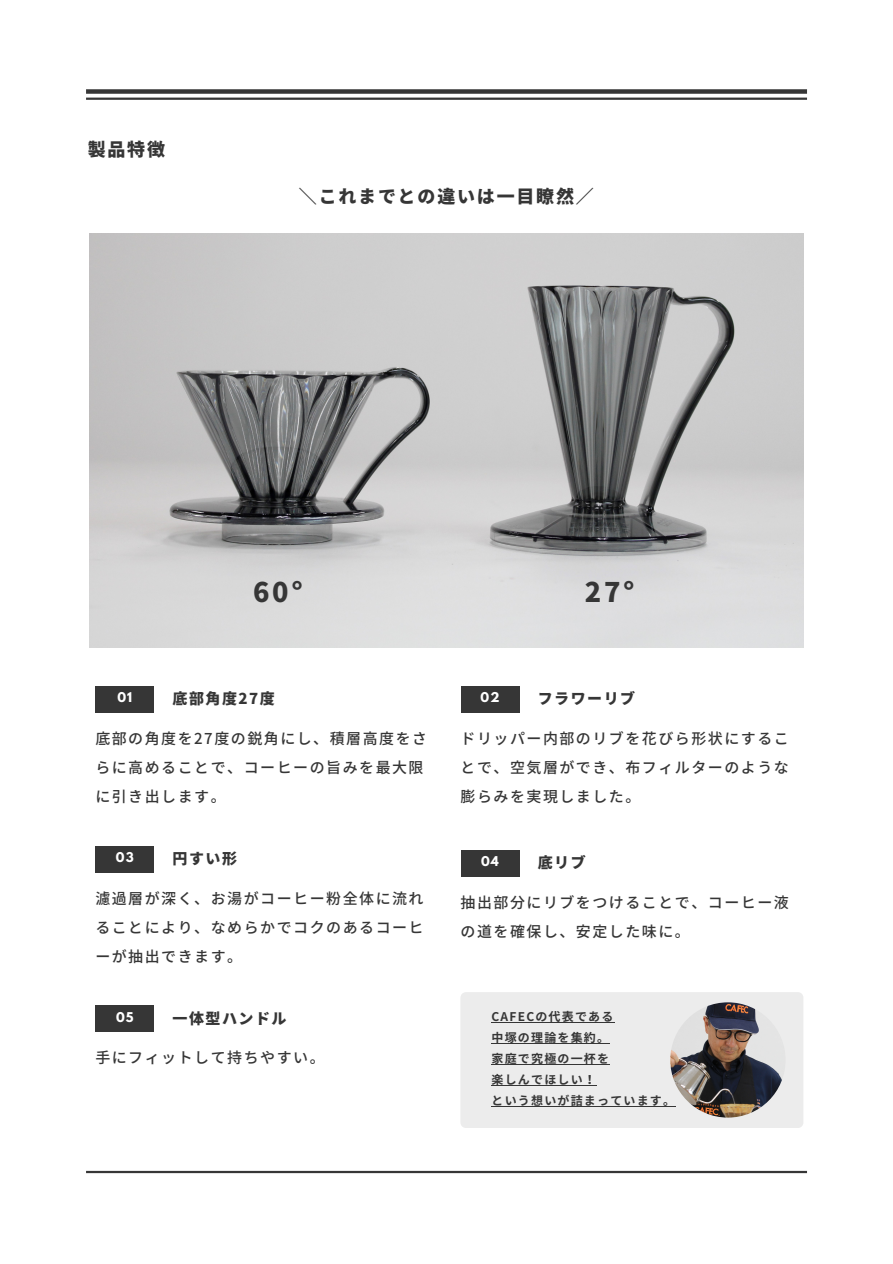
<style>
.page{position:relative;width:893px;height:1264px;background:#fff}
.page>*{position:absolute;margin:0;border:0;box-sizing:border-box;transform-origin:0 0}
.t1{font:900 27px "Noto Sans JP";color:#363636}
.t2{font:900 18px "Noto Sans JP";letter-spacing:.1em;color:#363636}
.t3{font:500 15px/29.2px "Noto Sans JP";letter-spacing:.1em;color:#363636}
.t4{font:900 15px "Noto Sans JP";letter-spacing:.1em;color:#363636}
.t5{font:700 12px "Noto Sans JP";letter-spacing:.1em;color:#363636}
.t6{font:700 12px "League Spartan";letter-spacing:.1em;color:#fff}
</style>
<div class="page">
<hr style="left:86px;top:1170px;width:721px;height:3px;background:#363636">
<hr style="left:86px;top:98px;width:721px;height:2px;background:#363636">
<div style="left:86px;top:89px;width:721px;height:5px;background:#363636"></div>
<img style="left:89px;top:233px;width:714px;height:414px">
<div style="left:95px;top:686px;width:59px;height:26px;background:#363636"></div>
<div style="left:460px;top:686px;width:59px;height:26px;background:#363636"></div>
<div style="left:95px;top:846px;width:59px;height:26px;background:#363636"></div>
<div style="left:460px;top:850px;width:59px;height:26px;background:#363636"></div>
<div style="left:95px;top:1005px;width:59px;height:26px;background:#363636"></div>
<div style="left:460px;top:992px;width:343px;height:136px;background:#ececec"></div>
<img style="left:670px;top:1002px;width:115px;height:115px;border-radius:50%">
<hr style="left:491px;top:1022px;width:123px;height:1px;background:#363636">
<hr style="left:491px;top:1043px;width:119px;height:1px;background:#363636">
<hr style="left:491px;top:1064px;width:119px;height:1px;background:#363636">
<hr style="left:491px;top:1085px;width:106px;height:1px;background:#363636">
<hr style="left:491px;top:1106px;width:185px;height:1px;background:#363636">
<p class="t2" style="left:88px;top:135px;width:79px">製品特徴</p>
<p class="t2" style="left:299px;top:182px;width:295px">＼これまでとの違いは一目瞭然／</p>
<p class="t1" style="left:253px;top:570px;width:51px">60°</p>
<p class="t1" style="left:585px;top:570px;width:51px">27°</p>
<p class="t6" style="left:117px;top:691px;width:16px">01</p>
<p class="t4" style="left:172px;top:687px;width:104px">底部角度27度</p>
<p class="t3" style="left:95px;top:723px;width:333px">底部の角度を27度の鋭角にし、積層高度をさらに高めることで、コーヒーの旨みを最大限に引き出します。</p>
<p class="t4" style="left:172px;top:846px;width:66px">円すい形</p>
<p class="t6" style="left:116px;top:851px;width:19px">03</p>
<p class="t3" style="left:95px;top:882px;width:330px;text-align:justify">濾過層が深く、お湯がコーヒー粉全体に流れることにより、なめらかでコクのあるコーヒーが抽出できます。</p>
<p class="t6" style="left:116px;top:1010px;width:19px">05</p>
<p class="t4" style="left:172px;top:1006px;width:115px">一体型ハンドル</p>
<p class="t3" style="left:95px;top:1042px;width:231px">手にフィットして持ちやすい。</p>
<p class="t6" style="left:480px;top:691px;width:20px">02</p>
<p class="t4" style="left:537px;top:687px;width:99px">フラワーリブ</p>
<p class="t3" style="left:460px;top:723px;width:330px;text-align:justify">ドリッパー内部のリブを花びら形状にすることで、空気層ができ、布フィルターのような膨らみを実現しました。</p>
<p class="t6" style="left:481px;top:855px;width:19px">04</p>
<p class="t4" style="left:537px;top:851px;width:49px">底リブ</p>
<p class="t3" style="left:460px;top:887px;width:330px">抽出部分にリブをつけることで、コーヒー液の道を確保し、安定した味に。</p>
<p class="t5" style="left:491px;top:1007px;width:123px">CAFECの代表である</p>
<p class="t5" style="left:491px;top:1028px;width:119px">中塚の理論を集約。</p>
<p class="t5" style="left:491px;top:1049px;width:119px">家庭で究極の一杯を</p>
<p class="t5" style="left:491px;top:1070px;width:106px">楽しんでほしい！</p>
<p class="t5" style="left:491px;top:1091px;width:185px">という想いが詰まっています。</p>
</div>
